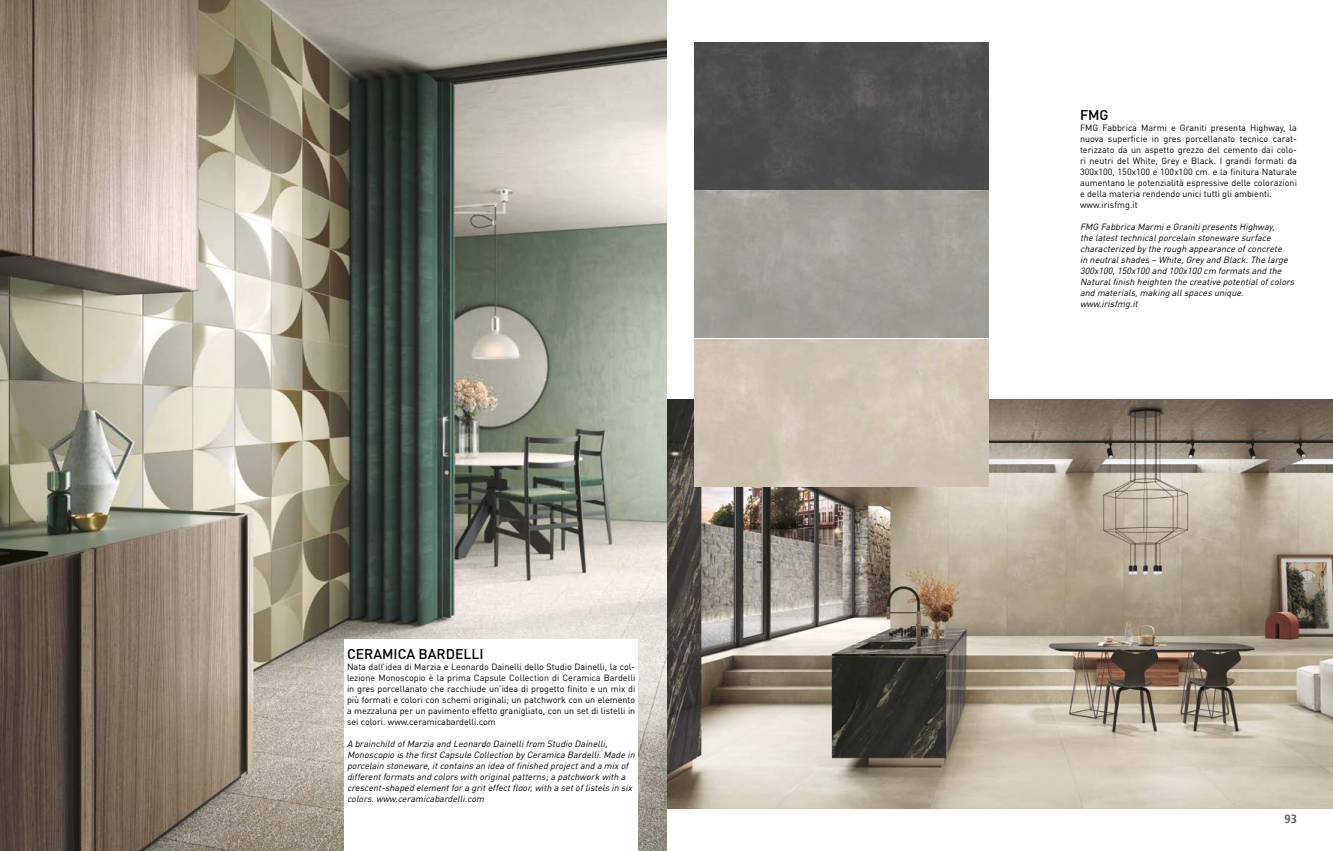
<style>
.page{position:relative;width:1333px;height:851px;background:#fff}
.page>*{position:absolute;margin:0;border:0;box-sizing:border-box;transform-origin:0 0}
.t1{font:500 14px "DIN Pro";color:#000}
.t2{font:700 condensed 12px "Frutiger LT Std";color:#575756}
.t3{font:9px/11px "DIN Pro";color:#000}
.t4{font:italic 9px/11px "DIN Pro";color:#000}
</style>
<div class="page">
<img style="left:667px;top:400px;width:665px;height:408px">
<div style="left:694px;top:43px;width:294px;height:146px;background:#4e4e4e"></div>
<img style="left:694px;top:191px;width:294px;height:295px">
<img style="left:666px;top:0;width:1px;height:850px">
<img style="left:0;top:0;width:666px;height:850px">
<div style="left:344px;top:639px;width:294px;height:211px;background:#fff"></div>
<h1 class="t1" style="left:347px;top:644px;width:138px">CERAMICA BARDELLI</h1>
<p class="t3" style="left:347px;top:660px;width:290px;text-align:justify">Nata dall’idea di Marzia e Leonardo Dainelli dello Studio Dainelli, la col&shy;lezione Monoscopio è la prima Capsule Collection di Ceramica Bardelli in gres porcellanato che racchiude un’idea di progetto finito e un mix di più formati e colori con schemi originali; un patchwork con un elemento a mezzaluna per un pavimento effetto granigliato, con un set di listelli in sei colori. www.ceramicabardelli.com</p>
<p class="t4" style="left:347px;top:737px;width:292px">A brainchild ofMarzia and Leonardo Dainellifrom Studio Dainelli, Monoscopio isthe firstCapsule Collection byCeramica Bardelli.Made in porcelain stoneware,itcontainsan idea offinished projectand a mixof differentformatsand colorswith originalpatterns;a patchwork with a crescent-shaped elementfora griteffectfloor,with a setoflistelsin six colors.www.ceramicabardelli.com</p>
<h1 class="t1" style="left:1079px;top:105px;width:30px">FMG</h1>
<p class="t3" style="left:1079px;top:121px;width:218px">FMG Fabbrica Marmi e Graniti presenta Highway, la nuova superficie in gres porcellanato tecnico carat&shy;terizzato da un aspetto grezzo del cemento dai colo&shy;ri neutri del White, Grey e Black. I grandi formati da 300x100, 150x100 e 100x100 cm. e la finitura Naturale aumentano le potenzialità espressive delle colorazioni e della materia rendendo unici tutti gli ambienti. www.irisfmg.it</p>
<p class="t4" style="left:1079px;top:220px;width:218px">FMG Fabbrica Marmie GranitipresentsHighway,<br>the latesttechnicalporcelain stoneware surface characterized bythe rough appearance ofconcrete<br>in neutralshades– White,Greyand Black.The large 300x100,150x100 and 100x100 cm formatsand the Naturalfinish heighten the creative potentialofcolors and materials,making allspacesunique. www.irisfmg.it</p>
<h2 class="t2" style="left:1284px;top:811px;width:14px">93</h2>
</div>
